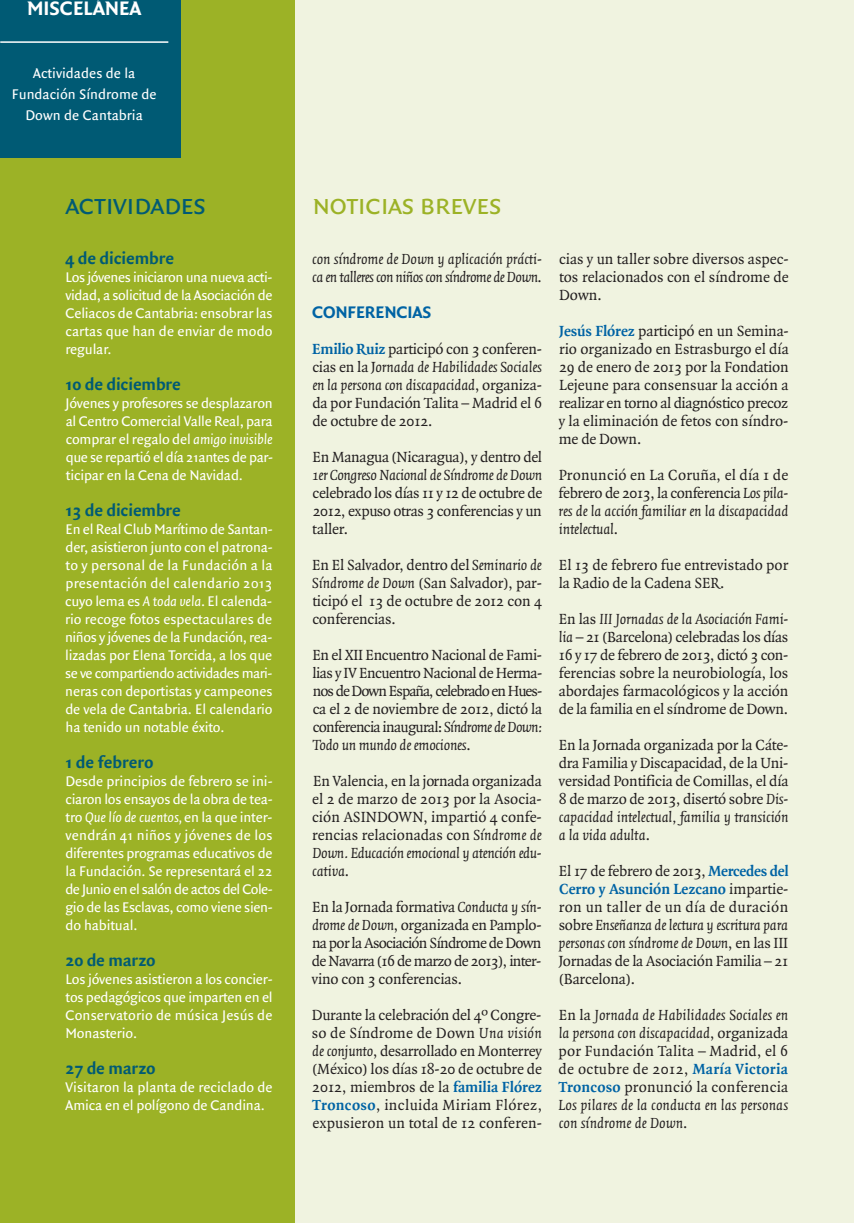
<style>
.page{position:relative;width:854px;height:1223px;background:#fff}
.page>*{position:absolute;margin:0;border:0;box-sizing:border-box;transform-origin:0 0}
.t1{font:30px "Quadraat Sans Small Caps";letter-spacing:-.03em;color:#9cb226}
.t2{font:30px "Quadraat Sans Small Caps";letter-spacing:-.03em;color:#005a74}
.t3{font:700 21px "Quadraat Sans";color:#fff}
.t4{font:700 18px "Quadraat Sans";letter-spacing:-.01em;color:#005a74}
.t5{font:700 18px "Quadraat Sans";letter-spacing:-.01em;color:#0063a4}
.t6{font:15.75px/18px "Quadraat";letter-spacing:-.01em;color:#231f20;text-align:justify}
.t7{font:italic 15.75px/18px "Quadraat";letter-spacing:-.01em;color:#231f20}
.t8{font:15px/18px "Quadraat Sans";letter-spacing:-.01em;color:#fff;text-align:justify}
.s1{font-style:italic}
.s2{font-style:normal}
.s3{font-weight:700;color:#0063a4}
.s4{font-weight:700;font-style:normal;color:#0063a4}
</style>
<div class="page">
<div style="left:0;top:0;width:854px;height:1222px;background:#f0f3e0"></div>
<div style="left:0;top:0;width:295px;height:1222px;background:#9cb226"></div>
<div style="left:0;top:0;width:180px;height:158px;background:#005a74"></div>
<hr style="left:0;top:41px;width:168px;height:2px;background:#fff">
<h2 class="t3" style="left:27px;top:-5px;width:116px">MISCELÁNEA</h2>
<p class="t8" style="left:12px;top:62px;width:146px;line-height:21px;text-align:center">Actividades de la<br>Fundación Síndrome de<br>Down de Cantabria</p>
<h1 class="t2" style="left:66px;top:186px;width:142px">actividades</h1>
<p class="t4" style="left:66px;top:247px;width:110px">4 de diciembre</p>
<p class="t8" style="left:65px;top:267px;width:209px">Los jóvenes iniciaron una nueva acti&shy;vidad, a solicitud de la Asociación de Celiacos de Cantabria: ensobrar las cartas que han de enviar de modo regular.</p>
<p class="t4" style="left:66px;top:373px;width:117px">10 de diciembre</p>
<p class="t8" style="left:66px;top:393px;width:209px">Jóvenes y profesores se desplazaron al Centro Comercial Valle Real, para comprar el regalo del <span class="s1">amigo invisible </span>que se repartió el día 21antes de par&shy;ticipar en la Cena de Navidad.</p>
<p class="t4" style="left:66px;top:499px;width:117px">13 de diciembre</p>
<p class="t8" style="left:65px;top:519px;width:209px">En el Real Club Marítimo de Santan&shy;der, asistieron junto con el patrona&shy;to y personal de la Fundación a la presentación del calendario 2013 cuyo lema es <span class="s1">A toda vela</span>. El calenda&shy;rio recoge fotos espectaculares de niños y jóvenes de la Fundación, rea&shy;lizadas por Elena Torcida, a los que se ve compartiendo actividades mari&shy;neras con deportistas y campeones de vela de Cantabria. El calendario ha tenido un notable éxito.</p>
<p class="t4" style="left:66px;top:751px;width:89px">1 de febrero</p>
<p class="t8" style="left:65px;top:771px;width:209px">Desde principios de febrero se ini&shy;ciaron los ensayos de la obra de tea&shy;tro <span class="s1">Que lío de cuentos,</span> en la que inter&shy;vendrán 41 niños y jóvenes de los diferentes programas educativos de la Fundación. Se representará el 22 de Junio en el salón de actos del Cole&shy;gio de las Esclavas, como viene sien&shy;do habitual.</p>
<p class="t4" style="left:66px;top:949px;width:92px">20 de marzo</p>
<p class="t8" style="left:65px;top:969px;width:209px">Los jóvenes asistieron a los concier&shy;tos pedagógicos que imparten en el Conservatorio de música Jesús de Monasterio.</p>
<p class="t4" style="left:66px;top:1057px;width:92px">27 de marzo</p>
<p class="t8" style="left:66px;top:1077px;width:209px">Visitaron la planta de reciclado de<br>Amica en el polígono de Candina.</p>
<h1 class="t1" style="left:312px;top:186px;width:191px">noticias breves</h1>
<p class="t7" style="left:312px;top:249px;width:231px">con síndrome de Down y aplicación prácti&shy;ca en talleres con niños con síndrome de Down<span class="s2">.</span></p>
<p class="t5" style="left:312px;top:301px;width:121px">CONFERENCIAS</p>
<p class="t6" style="left:312px;top:339px;width:231px"><span class="s3">Emilio Ruiz</span> participó con 3 conferen&shy;cias en la J<span class="s1">ornada de Habilidades Sociales en la persona con discapacidad</span>, organiza&shy;da por Fundación Talita – Madrid el 6 de octubre de 2012.</p>
<p class="t6" style="left:312px;top:447px;width:231px">En Managua (Nicaragua), y dentro del</p>
<p class="t7" style="left:313px;top:465px;width:231px">1er Congreso Nacional de Síndrome de Down</p>
<p class="t6" style="left:312px;top:483px;width:232px">celebrado los días 11 y 12 de octubre de 2012, expuso otras 3 conferencias y un taller.</p>
<p class="t6" style="left:312px;top:555px;width:231px">En El Salvador, dentro del <span class="s1">Seminario de Síndrome de Down</span> (San Salvador), par&shy;ticipó el 13 de octubre de 2012 con 4 conferencias.</p>
<p class="t6" style="left:312px;top:645px;width:232px">En el XII Encuentro Nacional de Fami&shy;lias y IV Encuentro Nacional de Herma&shy;nos de Down España, celebrado en Hues&shy;ca el 2 de noviembre de 2012, dictó la conferencia inaugural: <span class="s1">Síndrome de Down:<br>Todo un mundo de emociones</span>.</p>
<p class="t6" style="left:312px;top:771px;width:231px">En Valencia, en la jornada organizada el 2 de marzo de 2013 por la Asocia&shy;ción ASINDOWN, impartió 4 confe&shy;rencias relacionadas con <span class="s1">Síndrome de Down. Educación emocional y atención edu&shy;cativa</span>.</p>
<p class="t6" style="left:312px;top:897px;width:231px">En la Jornada formativa <span class="s1">Conducta y sín&shy;drome de Down</span>, organizada en Pamplo&shy;na por la Asociación Síndrome de Down de Navarra (16 de marzo de 2013), inter&shy;vino con 3 conferencias.</p>
<p class="t6" style="left:312px;top:1005px;width:232px">Durante la celebración del 4º Congre&shy;so de Síndrome de Down <span class="s1">Una visión de conjunto</span>, desarrollado en Monterrey (México) los días 18-20 de octubre de 2012, miembros de la <span class="s3">familia Flórez Troncoso</span>, incluida Miriam Flórez, expusieron un total de 12 conferen-</p>
<p class="t6" style="left:559px;top:249px;width:231px">cias y un taller sobre diversos aspec&shy;tos relacionados con el síndrome de Down.</p>
<p class="t6" style="left:559px;top:321px;width:232px"><span class="s3">Jesús Flórez</span> participó en un Semina&shy;rio organizado en Estrasburgo el día 29 de enero de 2013 por la Fondation Lejeune para consensuar la acción a realizar en torno al diagnóstico precoz y la eliminación de fetos con síndro&shy;me de Down.</p>
<p class="t6" style="left:559px;top:465px;width:231px">Pronunció en La Coruña, el día 1 de febrero de 2013, la conferencia <span class="s1">Los pila&shy;res de la acción familiar en la discapacidad intelectual</span>.</p>
<p class="t6" style="left:559px;top:555px;width:231px">El 13 de febrero fue entrevistado por la Radio de la Cadena SER.</p>
<p class="t6" style="left:559px;top:609px;width:231px">En las <span class="s1">III Jornadas de la Asociación Fami&shy;lia</span> – 21 (Barcelona) celebradas los días 16 y 17 de febrero de 2013, dictó 3 con&shy;ferencias sobre la neurobiología, los abordajes farmacológicos y la acción de la familia en el síndrome de Down.</p>
<p class="t6" style="left:559px;top:735px;width:231px">En la Jornada organizada por la Cáte&shy;dra Familia y Discapacidad, de la Uni&shy;versidad Pontificia de Comillas, el día 8 de marzo de 2013, disertó sobre <span class="s1">Dis&shy;capacidad intelectual, familia y transición a la vida adulta</span>.</p>
<p class="t6" style="left:559px;top:861px;width:232px">El 17 de febrero de 2013, <span class="s3">Mercedes del Cerro y Asunción Lezcano</span> impartie&shy;ron un taller de un día de duración sobre <span class="s1">Enseñanza de lectura y escritura para personas con síndrome de Down</span>, en las III Jornadas de la Asociación Familia – 21 (Barcelona).</p>
<p class="t7" style="left:558px;top:1005px;width:231px;text-align:justify"><span class="s2">En la</span> Jornada de Habilidades Sociales en la persona con discapacidad<span class="s2">, organizada por Fundación Talita – Madrid, el 6 de octubre de 2012,</span> <span class="s4">María Victoria Troncoso</span> <span class="s2">pronunció la conferencia </span>Los pilares de la conducta en las personas con síndrome de Down<span class="s2">.</span></p>
</div>
